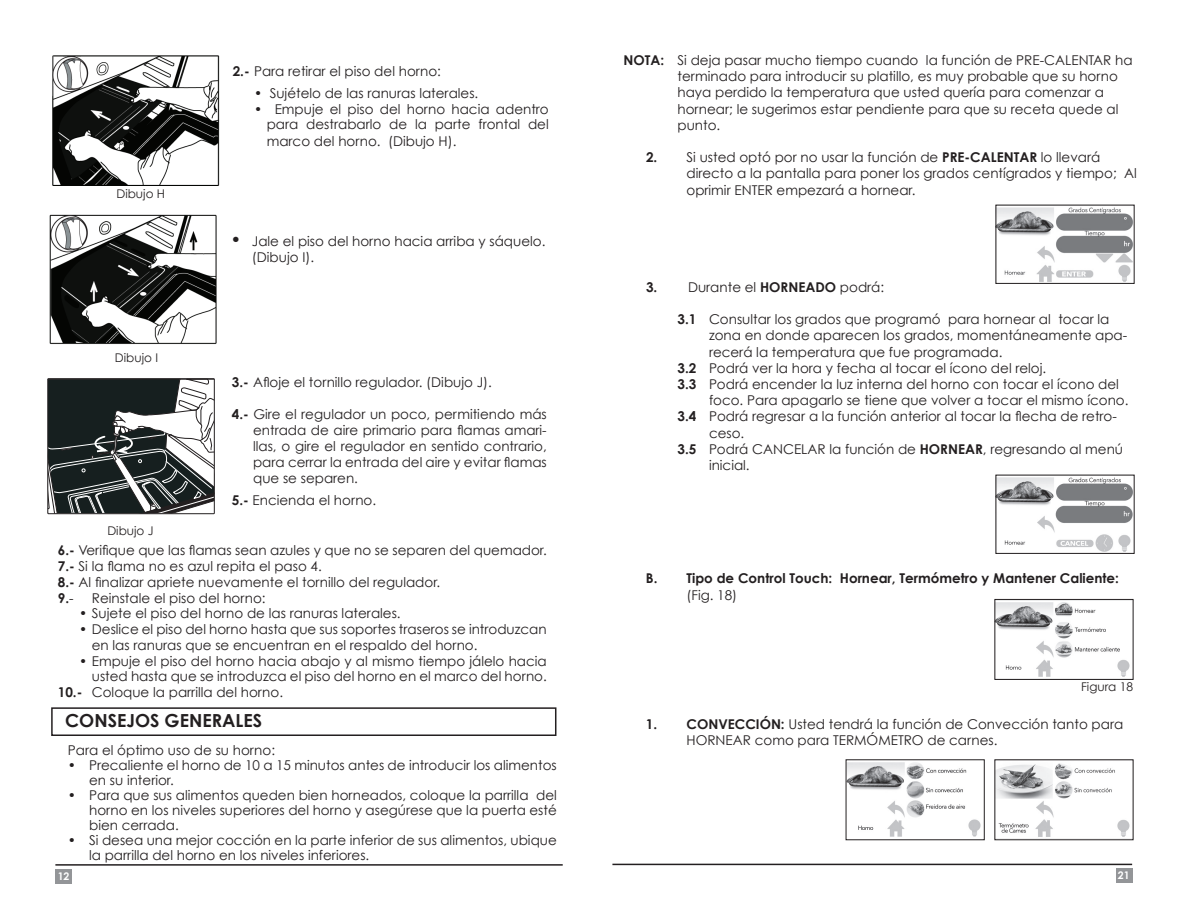
<style>
.page{position:relative;width:1188px;height:918px;background:#fff}
.page>*{position:absolute;margin:0;border:0;box-sizing:border-box;transform-origin:0 0}
.t1{font:700 18px "Century Gothic";color:#231f20}
.t2{font:13.5px/16.2px "Century Gothic";color:#231f20}
.t3{font:700 13.5px "Century Gothic";color:#231f20}
.t4{font:12px "Century Gothic";color:#231f20}
.t5{font:700 10.5px "Century Gothic";color:#fff}
.s1{font-weight:700}
.s2{font-size:18px}
</style>
<div class="page">
<div style="left:55px;top:869px;width:17px;height:15px;background:#939598"></div>
<hr style="left:612px;top:864px;width:520px;height:1px;background:#231f20">
<div style="left:1116px;top:868px;width:17px;height:15px;background:#939598"></div>
<hr style="left:55px;top:864px;width:508px;height:2px;background:#231f20">
<img style="left:52px;top:55px;width:168px;height:131px">
<img style="left:50px;top:214px;width:167px;height:130px">
<svg style="left:49px;top:380px;width:164px;height:132px"></svg>
<div style="left:47px;top:378px;width:168px;height:136px;border:1px solid #231f20"></div>
<div style="left:51px;top:707px;width:505px;height:29px;border:2px solid #231f20"></div>
<img style="left:996px;top:602px;width:134px;height:75px">
<div style="left:994px;top:599px;width:139px;height:81px;border:1px solid #231f20"></div>
<img style="left:848px;top:762px;width:133px;height:75px">
<img style="left:996px;top:763px;width:134px;height:74px">
<img style="left:998px;top:477px;width:135px;height:75px">
<div style="left:996px;top:475px;width:139px;height:79px;border:1px solid #231f20"></div>
<img style="left:998px;top:207px;width:135px;height:75px">
<div style="left:996px;top:205px;width:139px;height:79px;border:1px solid #231f20"></div>
<p class="t4" style="left:116px;top:187px;width:50px">Dibujo H</p>
<p class="t4" style="left:115px;top:350px;width:45px">Dibujo I</p>
<p class="t4" style="left:107px;top:523px;width:48px">Dibujo J</p>
<p class="t2" style="left:233px;top:63px;width:210px"><span class="s1">2.-</span> Para retirar el piso del horno:</p>
<p class="t2" style="left:254px;top:85px;width:226px">• Sujételo de las ranuras laterales.</p>
<p class="t2" style="left:267px;top:101px;width:284px;text-align:justify;text-indent:-13px">• Empuje el piso del horno hacia adentro para destrabarlo de la parte frontal del marco del horno. (Dibujo H).</p>
<p class="t2" style="left:252px;top:233px;width:295px;text-indent:-21px"><span class="s2">•</span> Jale el piso del horno hacia arriba y sáquelo. (Dibujo I).</p>
<p class="t2" style="left:232px;top:374px;width:262px"><span class="s1">3.-</span> Afloje el tornillo regulador. (Dibujo J).</p>
<p class="t2" style="left:253px;top:406px;width:295px;text-align:justify;text-indent:-21px"><span class="s1">4.-</span> Gire el regulador un poco, permitiendo más entrada de aire primario para flamas amari&shy;llas, o gire el regulador en sentido contrario, para cerrar la entrada del aire y evitar flamas que se separen.</p>
<p class="t2" style="left:232px;top:492px;width:146px"><span class="s1">5.-</span> Encienda el horno.</p>
<p class="t2" style="left:58px;top:542px;width:490px;line-height:15.8px"><span class="s1">6.-</span> Verifique que las flamas sean azules y que no se separen del quemador.<br><span class="s1">7.-</span> Si la flama no es azul repita el paso 4.<br><span class="s1">8.-</span> Al finalizar apriete nuevamente el tornillo del regulador.<br><span class="s1">9.</span>-</p>
<p class="t2" style="left:92px;top:589px;width:175px">Reinstale el piso del horno:</p>
<p class="t2" style="left:79px;top:605px;width:323px">• Sujete el piso del horno de las ranuras laterales.</p>
<p class="t2" style="left:92px;top:621px;width:456px;line-height:15.8px;text-indent:-13px">• Deslice el piso del horno hasta que sus soportes traseros se introduzcan en las ranuras que se encuentran en el respaldo del horno.</p>
<p class="t2" style="left:79px;top:652px;width:469px">• Empuje el piso del horno hacia abajo y al mismo tiempo jálelo hacia</p>
<p class="t2" style="left:92px;top:668px;width:457px">usted hasta que se introduzca el piso del horno en el marco del horno.</p>
<p class="t2" style="left:58px;top:684px;width:227px"><span class="s1">10.-</span> Coloque la parrilla del horno.</p>
<h1 class="t1" style="left:65px;top:709px;width:198px">CONSEJOS GENERALES</h1>
<p class="t2" style="left:68px;top:742px;width:209px">Para el óptimo uso de su horno:</p>
<p class="t2" style="left:89px;top:758px;width:469px;line-height:15px;text-indent:-21px">• Precaliente el horno de 10 a 15 minutos antes de introducir los alimentos en su interior.</p>
<p class="t2" style="left:89px;top:788px;width:469px;line-height:15px;text-align:justify;text-indent:-21px">• Para que sus alimentos queden bien horneados, coloque la parrilla del horno en los niveles superiores del horno y asegúrese que la puerta esté bien cerrada.</p>
<p class="t2" style="left:89px;top:833px;width:469px;line-height:15px;text-indent:-21px">• Si desea una mejor cocción en la parte inferior de sus alimentos, ubique la parrilla del horno en los niveles inferiores.</p>
<p class="t2" style="left:678px;top:52px;width:457px;text-indent:-54px"><span class="s1">NOTA:</span> Si deja pasar mucho tiempo cuando la función de PRE-CALENTAR ha terminado para introducir su platillo, es muy probable que su horno haya perdido la temperatura que usted quería para comenzar a hornear; le sugerimos estar pendiente para que su receta quede al punto.</p>
<p class="t2" style="left:687px;top:149px;width:452px;text-indent:-40px"><span class="s1">2.</span> Si usted optó por no usar la función de <span class="s1">PRE-CALENTAR</span> lo llevará directo a la pantalla para poner los grados centígrados y tiempo; Al oprimir ENTER empezará a hornear.</p>
<p class="t2" style="left:646px;top:279px;width:240px"><span class="s1">3.</span> Durante el <span class="s1">HORNEADO</span> podrá:</p>
<p class="t2" style="left:678px;top:311px;width:433px"><span class="s1">3.1</span> Consultar los grados que programó para hornear al tocar la</p>
<p class="t2" style="left:709px;top:327px;width:420px">zona en donde aparecen los grados, momentáneamente apa-</p>
<p class="t2" style="left:709px;top:343px;width:295px">recerá la temperatura que fue programada.</p>
<p class="t2" style="left:678px;top:360px;width:370px"><span class="s1">3.2</span> Podrá ver la hora y fecha al tocar el ícono del reloj.</p>
<p class="t2" style="left:678px;top:376px;width:443px"><span class="s1">3.3</span> Podrá encender la luz interna del horno con tocar el ícono del</p>
<p class="t2" style="left:709px;top:392px;width:421px">foco. Para apagarlo se tiene que volver a tocar el mismo ícono.</p>
<p class="t2" style="left:678px;top:408px;width:441px"><span class="s1">3.4</span> Podrá regresar a la función anterior al tocar la flecha de retro-</p>
<p class="t2" style="left:709px;top:424px;width:37px">ceso.</p>
<p class="t2" style="left:678px;top:441px;width:447px"><span class="s1">3.5</span> Podrá CANCELAR la función de <span class="s1">HORNEAR</span>, regresando al menú</p>
<p class="t2" style="left:709px;top:457px;width:42px">inicial.</p>
<p class="t3" style="left:646px;top:570px;width:475px">B. Tipo de Control Touch: Hornear, Termómetro y Mantener Caliente:</p>
<p class="t2" style="left:686px;top:586px;width:52px">(Fig. 18)</p>
<p class="t4" style="left:1081px;top:679px;width:54px">Figura 18</p>
<p class="t2" style="left:686px;top:716px;width:438px;text-indent:-40px"><span class="s1">1. CONVECCIÓN:</span> Usted tendrá la función de Convección tanto para<br>HORNEAR como para TERMÓMETRO de carnes.</p>
<p class="t5" style="left:58px;top:870px;width:13px">12</p>
<p class="t5" style="left:1118px;top:868px;width:13px">21</p>
</div>
